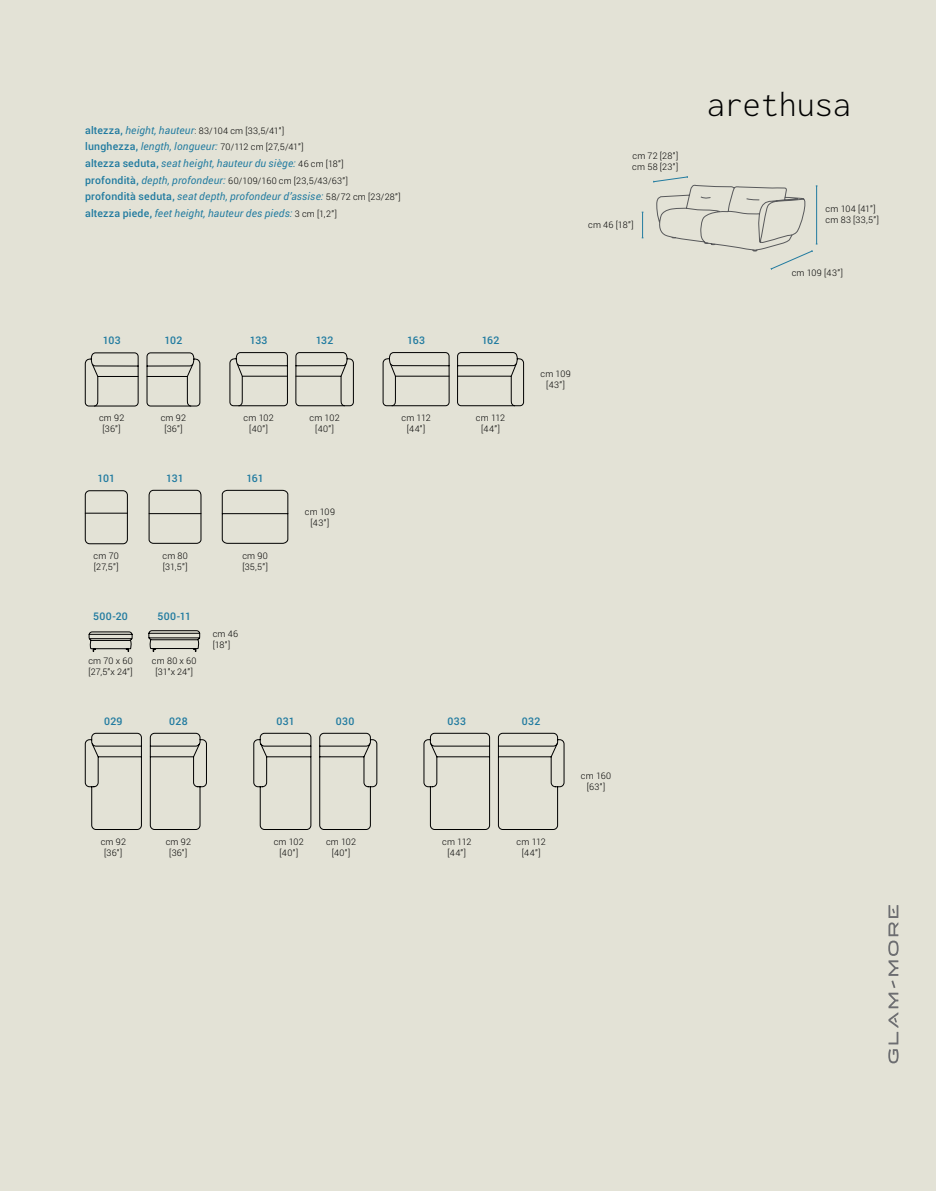
<style>
.page{position:relative;width:936px;height:1191px;background:#fff}
.page>*{position:absolute;margin:0;border:0;box-sizing:border-box;transform-origin:0 0}
.t1{font:300 36px "Inconsolata";color:#000}
.t2{font:italic 10.5px/16.5px "Franko";letter-spacing:.02em;color:#217ba0}
.t3{font:500 10.5px "Franko";letter-spacing:.025em;color:#217ba0}
.t4{font:300 9px/10.8px "Franko";letter-spacing:.025em;color:#000;text-align:center}
.t5{font:300 9px "Franko";letter-spacing:.045em;color:#000}
.s1{font-weight:500;font-size:10.5px;color:#217ba0}
.s2{font-weight:400;font-style:italic;font-size:10.5px;color:#217ba0}
.s3{font-weight:500;font-style:normal}
.s4{font-weight:300;font-style:normal;font-size:9px;color:#000}
</style>
<div class="page">
<div style="left:0;top:0;width:935px;height:1191px;background:#e3e2d6"></div>
<svg style="left:888px;top:905px;width:10px;height:158px"></svg>
<svg style="left:641px;top:212px;width:2px;height:27px"></svg>
<svg style="left:423px;top:733px;width:67px;height:97px"></svg>
<svg style="left:498px;top:733px;width:66px;height:97px"></svg>
<svg style="left:85px;top:733px;width:57px;height:97px"></svg>
<svg style="left:253px;top:733px;width:58px;height:97px"></svg>
<svg style="left:150px;top:733px;width:57px;height:97px"></svg>
<svg style="left:319px;top:733px;width:58px;height:97px"></svg>
<svg style="left:85px;top:352px;width:53px;height:54px"></svg>
<svg style="left:147px;top:352px;width:53px;height:54px"></svg>
<svg style="left:295px;top:352px;width:59px;height:54px"></svg>
<svg style="left:229px;top:352px;width:59px;height:54px"></svg>
<svg style="left:457px;top:352px;width:67px;height:54px"></svg>
<svg style="left:382px;top:352px;width:67px;height:54px"></svg>
<div style="left:85px;top:490px;width:42px;height:54px;border:1px solid #000;border-radius:4px"></div>
<hr style="left:85px;top:513px;width:42px;height:1px;background:#000">
<svg style="left:149px;top:490px;width:52px;height:54px"></svg>
<hr style="left:149px;top:513px;width:52px;height:1px;background:#000">
<svg style="left:222px;top:490px;width:66px;height:54px"></svg>
<svg style="left:89px;top:631px;width:43px;height:21px"></svg>
<svg style="left:148px;top:630px;width:52px;height:22px"></svg>
<svg style="left:653px;top:176px;width:164px;height:94px"></svg>
<p class="t4" style="left:85px;top:122px;width:220px;line-height:16.5px;text-align:left"><span class="s1">altezza,</span> <span class="s2">height, hauteur</span>: 83/104 cm [33,5/41”] <span class="s1">lunghezza,</span> <span class="s2">length, longueur:</span> 70/112 cm [27,5/41”]</p>
<p class="t2" style="left:85px;top:155px;width:260px"><span class="s3">altezza seduta,</span> seat height, hauteur du siège: <span class="s4">46 cm [18”]</span></p>
<p class="t5" style="left:85px;top:174px;width:264px"><span class="s1">profondità,</span> <span class="s2">depth, profondeur:</span> 60/109/160 cm [23,5/43/63”]</p>
<p class="t2" style="left:85px;top:188px;width:317px"><span class="s3">profondità seduta,</span> seat depth, profondeur d’assise: <span class="s4">58/72 cm [23/28”] </span><span class="s3">altezza piede,</span> feet height, hauteur des pieds: <span class="s4">3 cm [1,2”]</span></p>
<p class="t4" style="left:632px;top:150px;width:47px">cm 72 [28”]</p>
<p class="t4" style="left:632px;top:161px;width:48px">cm 58 [23”]</p>
<p class="t4" style="left:588px;top:219px;width:47px">cm 46 [18”]</p>
<p class="t3" style="left:103px;top:333px;width:19px">103</p>
<p class="t3" style="left:164px;top:333px;width:19px">102</p>
<p class="t3" style="left:250px;top:333px;width:19px">133</p>
<p class="t3" style="left:316px;top:333px;width:19px">132</p>
<p class="t4" style="left:99px;top:412px;width:27px">cm 92 [36”]</p>
<p class="t4" style="left:161px;top:412px;width:27px">cm 92 [36”]</p>
<p class="t4" style="left:243px;top:412px;width:32px">cm 102 [40”]</p>
<p class="t3" style="left:97px;top:471px;width:19px">101</p>
<p class="t3" style="left:166px;top:470px;width:19px">131</p>
<p class="t3" style="left:246px;top:470px;width:19px">161</p>
<p class="t4" style="left:94px;top:550px;width:27px;text-align:left">cm 70 [27,5”]</p>
<p class="t4" style="left:162px;top:550px;width:27px;text-align:left">cm 80 [31,5”]</p>
<p class="t4" style="left:242px;top:550px;width:27px;text-align:left">cm 90 [35,5”]</p>
<p class="t4" style="left:309px;top:412px;width:32px">cm 102 [40”]</p>
<p class="t4" style="left:305px;top:506px;width:32px">cm 109 [43”]</p>
<p class="t3" style="left:93px;top:609px;width:36px">500-20</p>
<p class="t4" style="left:88px;top:655px;width:46px;text-align:left">cm 70 x 60 [27,5”x 24”]</p>
<p class="t3" style="left:104px;top:713px;width:20px">029</p>
<p class="t3" style="left:157px;top:609px;width:35px">500-11</p>
<p class="t4" style="left:152px;top:655px;width:46px">cm 80 x 60 [31”x 24”]</p>
<p class="t3" style="left:169px;top:713px;width:20px">028</p>
<p class="t4" style="left:213px;top:628px;width:27px;text-align:left">cm 46 [18”]</p>
<p class="t3" style="left:276px;top:713px;width:20px">031</p>
<p class="t3" style="left:336px;top:713px;width:20px">030</p>
<p class="t4" style="left:101px;top:836px;width:27px">cm 92 [36”]</p>
<p class="t4" style="left:166px;top:836px;width:27px">cm 92 [36”]</p>
<p class="t4" style="left:274px;top:836px;width:32px">cm 102 [40”]</p>
<p class="t4" style="left:326px;top:836px;width:32px">cm 102 [40”]</p>
<p class="t3" style="left:407px;top:333px;width:19px">163</p>
<p class="t4" style="left:401px;top:412px;width:31px">cm 112 [44”]</p>
<p class="t3" style="left:481px;top:333px;width:19px">162</p>
<p class="t4" style="left:476px;top:412px;width:31px">cm 112 [44”]</p>
<p class="t4" style="left:540px;top:368px;width:32px">cm 109 [43”]</p>
<p class="t3" style="left:447px;top:713px;width:20px">033</p>
<p class="t4" style="left:442px;top:836px;width:31px">cm 112 [44”]</p>
<p class="t3" style="left:522px;top:713px;width:20px">032</p>
<p class="t4" style="left:516px;top:836px;width:31px">cm 112 [44”]</p>
<p class="t4" style="left:581px;top:770px;width:32px">cm 160 [63”]</p>
<h1 class="t1" style="left:706px;top:80px;width:145px">arethusa</h1>
<p class="t4" style="left:825px;top:203px;width:55px;text-align:left">cm 104 [41”] cm 83 [33,5”]</p>
<p class="t4" style="left:791px;top:267px;width:53px">cm 109 [43”]</p>
</div>
